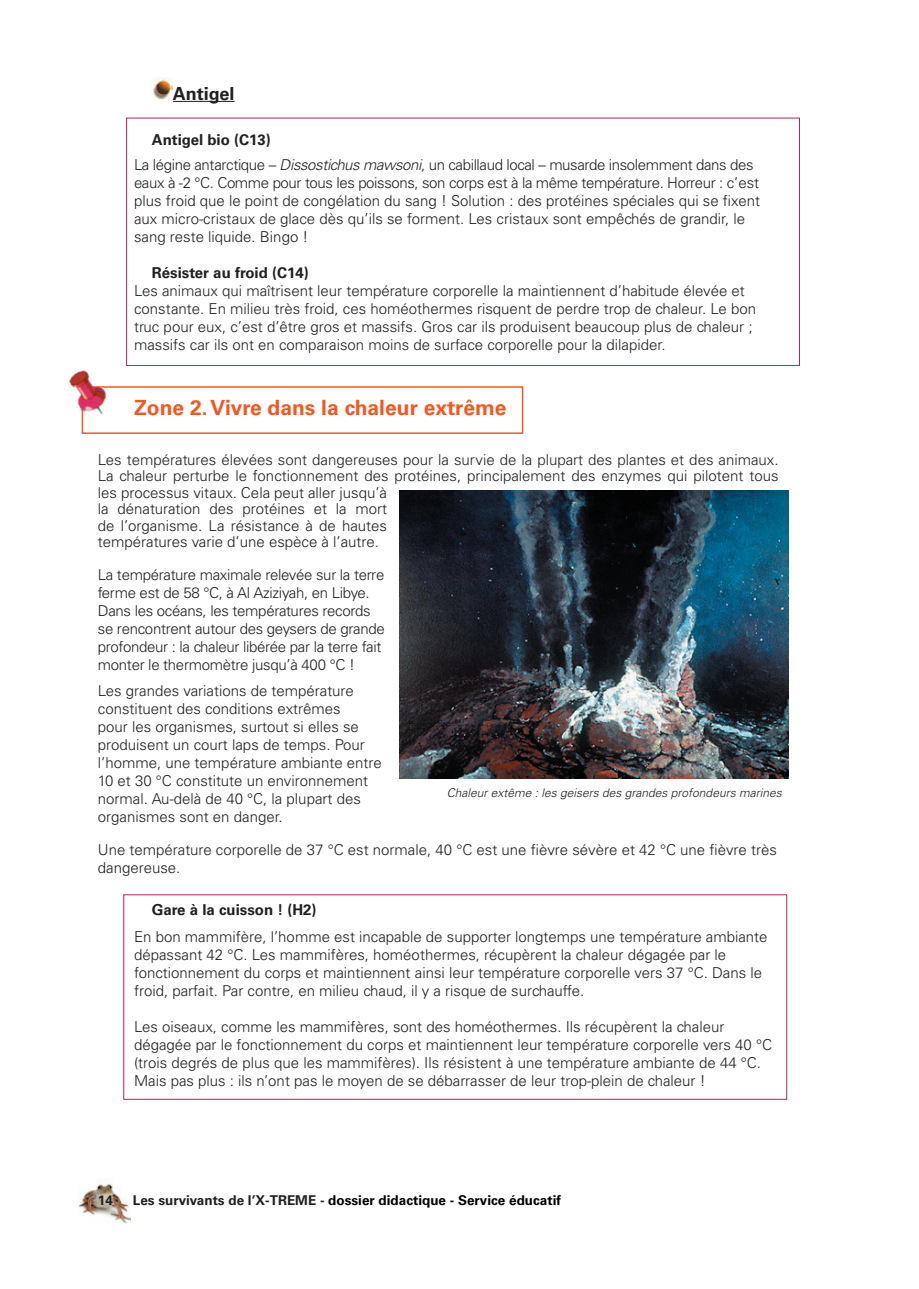
<style>
.page{position:relative;width:919px;height:1289px;background:#fff}
.page>*{position:absolute;margin:0;border:0;box-sizing:border-box;transform-origin:0 0}
.t1{font:700 21px "Univers LT";color:#f15921}
.Normal__Web{font:700 18px "Univers LT";color:#231f20}
.Body_Text_Indent{font:300 15px/18px "Univers LT";color:#231f20}
.Normal__Web-2{font:300 15px/18px "Univers LT";color:#231f20}
.Body_Text_Indent-2{font:300 15px/18px "Univers LT";letter-spacing:-.02em;color:#231f20}
.Body_Text_Indent-3{font:700 15px "Univers LT";color:#231f20}
.Normal__Web-3{font:700 15px "Univers LT";color:#231f20}
.t2{font:700 13.5px "Univers LT";color:#000}
.t3{font:italic 300 12px "Univers LT";color:#231f20}
.s1{font-style:italic}
.s2{color:#231f20}
</style>
<div class="page">
<img style="left:78px;top:1183px;width:52px;height:39px">
<img style="left:152px;top:78px;width:21px;height:22px">
<hr style="left:173px;top:101px;width:61px;height:1px;background:#231f20">
<div style="left:126px;top:118px;width:673px;height:248px;border:1px solid #b6255e"></div>
<img style="left:400px;top:490px;width:388px;height:288px">
<div style="left:82px;top:386px;width:441px;height:48px;border:2px solid #f15921"></div>
<img style="left:69px;top:370px;width:55px;height:53px">
<p class="Normal__Web" style="left:173px;top:83px;width:63px">Antigel</p>
<p class="Normal__Web-3" style="left:152px;top:130px;width:120px">Antigel bio (C13)</p>
<p class="Body_Text_Indent" style="left:134px;top:156px;width:627px">La légine antarctique – <span class="s1">Dissostichus mawsoni</span>, un cabillaud local – musarde insolemment dans des eaux à -2 °C. Comme pour tous les poissons, son corps est à la même température. Horreur : c’est plus froid que le point de congélation du sang ! Solution : des protéines spéciales qui se fixent aux micro-cristaux de glace dès qu’ils se forment. Les cristaux sont empêchés de grandir, le sang reste liquide. Bingo !</p>
<p class="Body_Text_Indent-3" style="left:152px;top:264px;width:158px">Résister au froid (C14)</p>
<p class="Body_Text_Indent" style="left:134px;top:282px;width:623px">Les animaux qui maîtrisent leur température corporelle la maintiennent d’habitude élevée et constante. En milieu très froid, ces homéothermes risquent de perdre trop de chaleur. Le bon truc pour eux, c’est d’être gros et massifs. Gros car ils produisent beaucoup plus de chaleur ; massifs car ils ont en comparaison moins de surface corporelle pour la dilapider.</p>
<p class="t1" style="left:134px;top:395px;width:374px">Zone 2. Vivre dans la chaleur extrême</p>
<p class="Body_Text_Indent" style="left:98px;top:451px;width:682px;line-height:16.5px">Les températures élevées sont dangereuses pour la survie de la plupart des plantes et des animaux.<br>La chaleur perturbe le fonctionnement des protéines, principalement des enzymes qui pilotent tous les processus vitaux. Cela peut aller jusqu’à<br>la dénaturation des protéines et la mort<br>de l’organisme. La résistance à de hautes<br>températures varie d’une espèce à l’autre.</p>
<p class="Body_Text_Indent-2" style="left:98px;top:566px;width:288px">La température maximale relevée sur la terre ferme est de 58 °C, à Al Aziziyah, en Libye.<br>Dans les océans, les températures records se rencontrent autour des geysers de grande profondeur : la chaleur libérée par la terre fait monter le thermomètre jusqu’à 400 °C !</p>
<p class="Normal__Web-2" style="left:98px;top:681px;width:285px">Les grandes variations de température constituent des conditions extrêmes<br>pour les organismes, surtout si elles se produisent un court laps de temps. Pour l’homme, une température ambiante entre 10 et 30 °C constitute un environnement normal. Au-delà de 40 °C, la plupart des organismes sont en danger.</p>
<p class="Normal__Web-2" style="left:98px;top:840px;width:680px">Une température corporelle de 37 °C est normale, 40 °C est une fièvre sévère et 42 °C une fièvre très dangereuse.</p>
<p class="Body_Text_Indent-3" style="left:152px;top:901px;width:166px">Gare à la cuisson ! (H2)</p>
<p class="Body_Text_Indent" style="left:134px;top:927px;width:635px">En bon mammifère, l’homme est incapable de supporter longtemps une température ambiante dépassant 42 °C. Les mammifères, homéothermes, récupèrent la chaleur dégagée par le fonctionnement du corps et maintiennent ainsi leur température corporelle vers 37 °C. Dans le froid, parfait. Par contre, en milieu chaud, il y a risque de surchauffe.</p>
<p class="Body_Text_Indent" style="left:134px;top:1017px;width:639px">Les oiseaux, comme les mammifères, sont des homéothermes. Ils récupèrent la chaleur dégagée par le fonctionnement du corps et maintiennent leur température corporelle vers 40 °C (trois degrés de plus que les mammifères). Ils résistent à une température ambiante de 44 °C.<br>Mais pas plus : ils n’ont pas le moyen de se débarrasser de leur trop-plein de chaleur !</p>
<p class="t3" style="left:446px;top:785px;width:336px">Chaleur extême : les geisers des grandes profondeurs marines</p>
<p class="t2" style="left:98px;top:1191px;width:464px"><span class="s2">14 Les survivants de l’X-TREME -</span> dossier didactique - Service éducatif</p>
</div>
